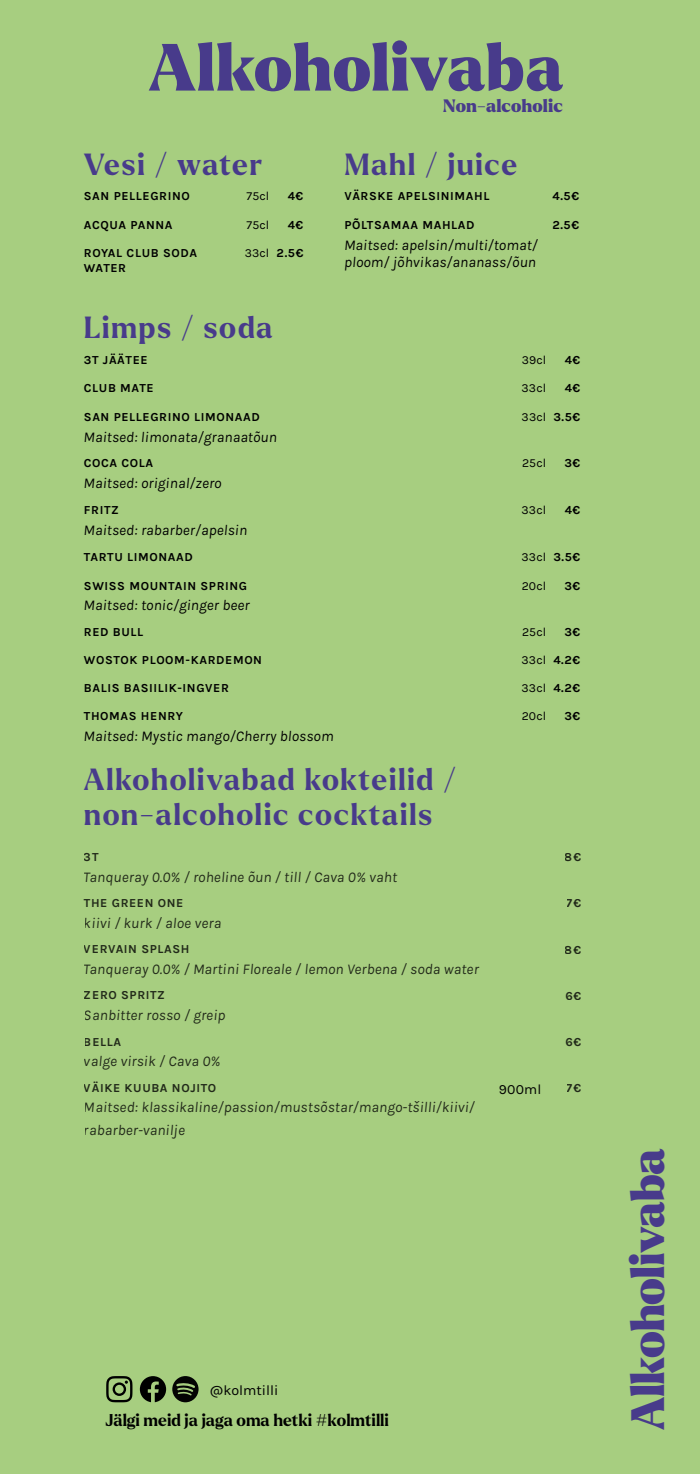
<style>
.page{position:relative;width:700px;height:1474px;background:#fff}
.page>*{position:absolute;margin:0;border:0;box-sizing:border-box;transform-origin:0 0}
.t1{font:900 64.75px "Larken";letter-spacing:.005em;color:#483b8b}
.t2{font:900 45.5px "Larken";letter-spacing:-.015em;color:#483b8b}
.t3{font:700 29.75px/35.7px "Larken";letter-spacing:.05em;color:#483b8b}
.t4{font:900 17.5px "Larken";letter-spacing:.005em;color:#483b8b}
.t5{font:700 16.62px "Larken";color:#000}
.t6{font:italic 200 14.88px/22.8px "Karla";letter-spacing:.01em;color:#000}
.t7{font:14.17px "Karla";color:#000}
.t8{font:14px "Karla";letter-spacing:.01em;color:#000}
.t9{font:700 12.25px/14.7px "Karla";letter-spacing:.05em;color:#000}
.t10{font:12.25px "Karla";letter-spacing:.01em;color:#000}
</style>
<div class="page">
<div style="left:0;top:0;width:699px;height:1473px;background:#a7ce80"></div>
<svg style="left:106px;top:1376px;width:26px;height:26px"></svg>
<svg style="left:140px;top:1376px;width:26px;height:26px"></svg>
<svg style="left:172px;top:1376px;width:26px;height:26px"></svg>
<h1 class="t1" style="left:149px;top:25px;width:416px">Alkoholivaba</h1>
<p class="t4" style="left:443px;top:94px;width:122px">Non-alcoholic</p>
<h3 class="t3" style="left:84px;top:146px;width:180px">Vesi / water</h3>
<h3 class="t3" style="left:344px;top:146px;width:174px">Mahl / juice</h3>
<p class="t9" style="left:84px;top:189px;width:107px">SAN PELLEGRINO</p>
<p class="t9" style="left:84px;top:217px;width:90px">ACQUA PANNA</p>
<p class="t10" style="left:246px;top:189px;width:24px">75cl</p>
<p class="t10" style="left:246px;top:217px;width:24px">75cl</p>
<p class="t9" style="left:288px;top:189px;width:17px">4€</p>
<p class="t9" style="left:288px;top:217px;width:17px">4€</p>
<p class="t9" style="left:344px;top:189px;width:147px">VÄRSKE APELSINIMAHL</p>
<p class="t9" style="left:344px;top:217px;width:132px">PÕLTSAMAA MAHLAD</p>
<p class="t9" style="left:552px;top:189px;width:28px">4.5€</p>
<p class="t9" style="left:552px;top:217px;width:28px">2.5€</p>
<p class="t9" style="left:84px;top:246px;width:115px">ROYAL CLUB SODA<br>WATER</p>
<p class="t10" style="left:244px;top:246px;width:26px">33cl</p>
<p class="t9" style="left:276px;top:246px;width:28px">2.5€</p>
<p class="t6" style="left:344px;top:236px;width:195px;line-height:17.5px">Maitsed: apelsin/multi/tomat/ ploom/ jõhvikas/ananass/õun</p>
<h3 class="t3" style="left:84px;top:310px;width:190px">Limps / soda</h3>
<p class="t9" style="left:84px;top:352px;width:65px">3T JÄÄTEE</p>
<p class="t9" style="left:84px;top:381px;width:71px">CLUB MATE</p>
<p class="t9" style="left:84px;top:409px;width:177px">SAN PELLEGRINO LIMONAAD</p>
<p class="t6" style="left:84px;top:425px;width:195px">Maitsed: limonata/granaatõun</p>
<p class="t9" style="left:84px;top:456px;width:71px">COCA COLA</p>
<p class="t6" style="left:84px;top:472px;width:139px">Maitsed: original/zero</p>
<p class="t9" style="left:84px;top:503px;width:36px">FRITZ</p>
<p class="t9" style="left:84px;top:549px;width:110px">TARTU LIMONAAD</p>
<p class="t6" style="left:84px;top:518px;width:165px">Maitsed: rabarber/apelsin</p>
<p class="t9" style="left:84px;top:578px;width:165px">SWISS MOUNTAIN SPRING</p>
<p class="t6" style="left:84px;top:594px;width:167px">Maitsed: tonic/ginger beer</p>
<p class="t9" style="left:84px;top:624px;width:61px">RED BULL</p>
<p class="t9" style="left:84px;top:653px;width:180px">WOSTOK PLOOM-KARDEMON</p>
<p class="t9" style="left:84px;top:681px;width:146px">BALIS BASIILIK-INGVER</p>
<p class="t9" style="left:84px;top:709px;width:101px">THOMAS HENRY</p>
<p class="t6" style="left:84px;top:724px;width:251px">Maitsed: Mystic mango/Cherry blossom</p>
<p class="t10" style="left:521px;top:352px;width:26px">39cl</p>
<p class="t9" style="left:564px;top:352px;width:17px">4€</p>
<p class="t10" style="left:521px;top:381px;width:26px">33cl</p>
<p class="t9" style="left:564px;top:381px;width:17px">4€</p>
<p class="t10" style="left:521px;top:409px;width:26px">33cl</p>
<p class="t9" style="left:553px;top:409px;width:28px">3.5€</p>
<p class="t10" style="left:522px;top:456px;width:26px">25cl</p>
<p class="t9" style="left:564px;top:456px;width:17px">3€</p>
<p class="t10" style="left:521px;top:503px;width:26px">33cl</p>
<p class="t10" style="left:521px;top:549px;width:26px">33cl</p>
<p class="t10" style="left:521px;top:578px;width:26px">20cl</p>
<p class="t9" style="left:564px;top:503px;width:17px">4€</p>
<p class="t9" style="left:553px;top:549px;width:28px">3.5€</p>
<p class="t9" style="left:564px;top:578px;width:17px">3€</p>
<p class="t10" style="left:522px;top:625px;width:26px">25cl</p>
<p class="t10" style="left:521px;top:653px;width:26px">33cl</p>
<p class="t10" style="left:521px;top:681px;width:26px">33cl</p>
<p class="t10" style="left:521px;top:709px;width:26px">20cl</p>
<p class="t9" style="left:564px;top:624px;width:17px">3€</p>
<p class="t9" style="left:553px;top:653px;width:28px">4.2€</p>
<p class="t9" style="left:553px;top:681px;width:28px">4.2€</p>
<p class="t9" style="left:564px;top:709px;width:17px">3€</p>
<h3 class="t3" style="left:84px;top:761px;width:374px">Alkoholivabad kokteilid / non-alcoholic cocktails</h3>
<p class="t9" style="left:84px;top:849px;width:16px">3T</p>
<p class="t9" style="left:564px;top:849px;width:18px">8€</p>
<p class="t6" style="left:84px;top:865px;width:314px">Tanqueray 0.0% / roheline õun / till / Cava 0% vaht</p>
<p class="t9" style="left:84px;top:895px;width:101px">THE GREEN ONE</p>
<p class="t9" style="left:566px;top:896px;width:16px">7€</p>
<p class="t6" style="left:84px;top:911px;width:139px">kiivi / kurk / aloe vera</p>
<p class="t9" style="left:84px;top:941px;width:107px">VERVAIN SPLASH</p>
<p class="t9" style="left:564px;top:942px;width:18px">8€</p>
<p class="t6" style="left:84px;top:957px;width:396px">Tanqueray 0.0% / Martini Floreale / lemon Verbena / soda water</p>
<p class="t9" style="left:84px;top:987px;width:83px">ZERO SPRITZ</p>
<p class="t9" style="left:565px;top:988px;width:17px">6€</p>
<p class="t6" style="left:84px;top:1003px;width:143px">Sanbitter rosso / greip</p>
<p class="t9" style="left:84px;top:1034px;width:39px">BELLA</p>
<p class="t9" style="left:565px;top:1034px;width:17px">6€</p>
<p class="t6" style="left:84px;top:1049px;width:138px">valge virsik / Cava 0%</p>
<p class="t9" style="left:84px;top:1080px;width:134px">VÄIKE KUUBA NOJITO</p>
<p class="t6" style="left:84px;top:1096px;width:392px">Maitsed: klassikaline/passion/mustsõstar/mango-tšilli/kiivi/ rabarber-vanilje</p>
<p class="t9" style="left:566px;top:1080px;width:16px">7€</p>
<p class="t8" style="left:499px;top:1080px;width:44px">900ml</p>
<p class="t7" style="left:210px;top:1381px;width:70px">@kolmtilli</p>
<p class="t5" style="left:105px;top:1409px;width:285px">Jälgi meid ja jaga oma hetki #kolmtilli</p>
<h2 class="t2" style="left:618px;top:1429px;width:283px;rotate:-90deg">Alkoholivaba</h2>
</div>
